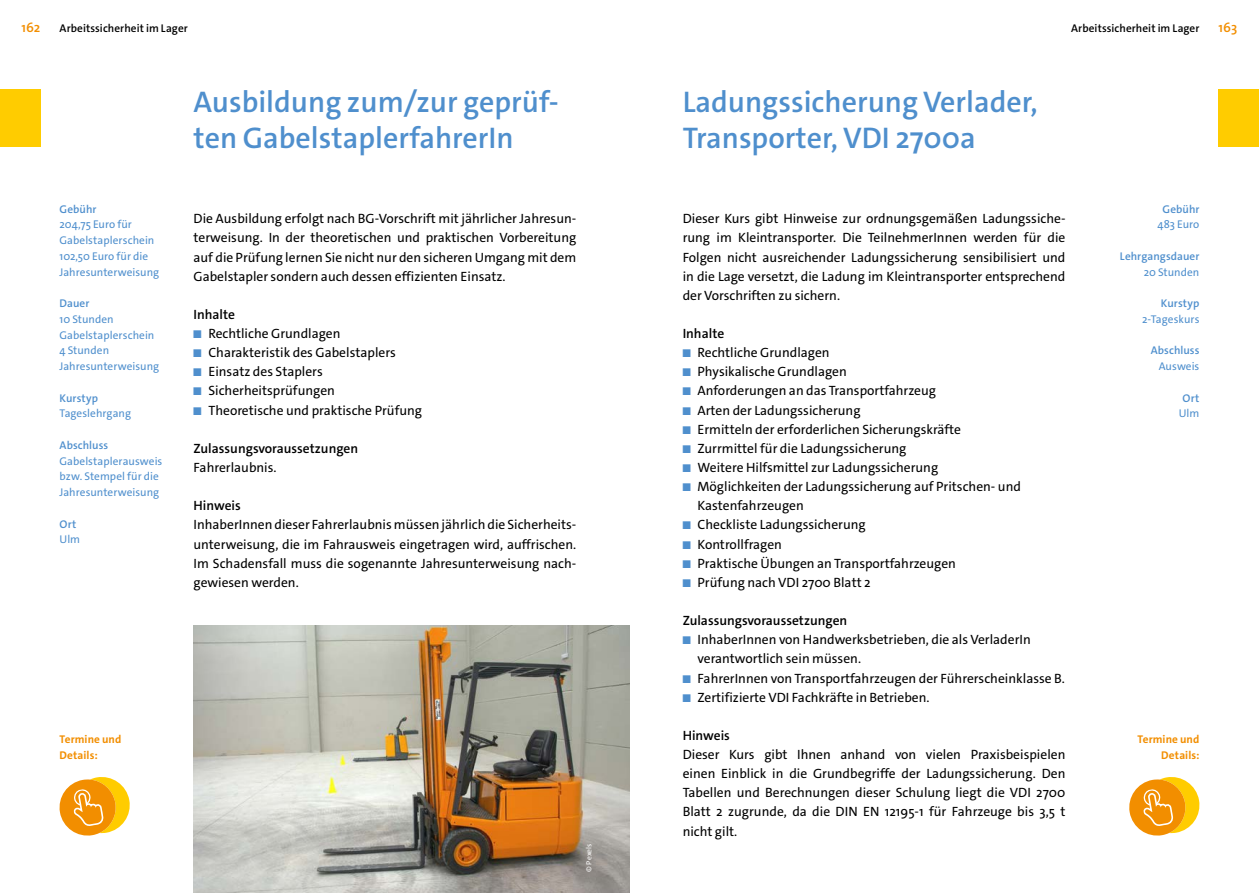
<style>
.page{position:relative;width:1259px;height:893px;background:#fff}
.page>*{position:absolute;margin:0;border:0;box-sizing:border-box;transform-origin:0 0}
.t1{font:600 30px/36px "The Sans C4 s";color:#4f8fcd}
.t2{font:13.5px/19.2px "The Sans C4 s";color:#000;text-align:justify}
.t3{font:600 13.5px "The Sans C4 s";color:#000}
.t4{font:600 13.5px "The Sans C4 s";color:#f28e00}
.t5{font:11.25px/15.8px "The Sans C4 s";letter-spacing:.005em;color:#4f8fcd}
.t6{font:600 11.25px "The Sans C4 s";letter-spacing:.01em;color:#4f8fcd}
.t7{font:600 11.25px "The Sans C4 s";letter-spacing:.01em;color:#000}
.t8{font:700 11.25px/15.8px "The Sans";letter-spacing:.01em;color:#f28e00}
.t9{font:7.5px "The Sans C4 s";letter-spacing:.015em;color:#fff}
.s1{font-size:11.4px;color:#4f8fcd}
</style>
<div class="page">
<div style="left:0;top:89px;width:40px;height:58px;background:#fc0"></div>
<div style="left:1218px;top:89px;width:41px;height:58px;background:#fc0"></div>
<img style="left:193px;top:625px;width:436px;height:268px">
<svg style="left:59px;top:777px;width:71px;height:59px"></svg>
<svg style="left:1129px;top:777px;width:71px;height:59px"></svg>
<p class="t4" style="left:21px;top:19px;width:20px">162</p>
<p class="t4" style="left:1218px;top:19px;width:20px">163</p>
<p class="t7" style="left:60px;top:21px;width:130px">Arbeitssicherheit im Lager</p>
<p class="t7" style="left:1071px;top:21px;width:130px">Arbeitssicherheit im Lager</p>
<h1 class="t1" style="left:193px;top:84px;width:367px">Ausbildung zum/zur geprüf&shy;ten GabelstaplerfahrerIn</h1>
<h1 class="t1" style="left:682px;top:84px;width:357px">Ladungssicherung Verlader,<br>Transporter, VDI 2700a</h1>
<p class="t6" style="left:60px;top:202px;width:38px">Gebühr</p>
<p class="t5" style="left:60px;top:217px;width:101px">204,75 Euro für<br>Gabelstaplerschein<br>102,50 Euro für die<br>Jahresunterweisung</p>
<p class="t6" style="left:60px;top:296px;width:31px">Dauer</p>
<p class="t5" style="left:60px;top:311px;width:101px">10 Stunden<br>Gabelstaplerschein<br>4 Stunden<br>Jahresunterweisung</p>
<p class="t6" style="left:60px;top:391px;width:40px">Kurstyp</p>
<p class="t5" style="left:60px;top:406px;width:73px">Tageslehrgang</p>
<p class="t6" style="left:60px;top:438px;width:50px">Abschluss</p>
<p class="t5" style="left:60px;top:453px;width:104px">Gabelstaplerausweis bzw. Stempel für die<br>Jahresunterweisung</p>
<p class="t6" style="left:60px;top:517px;width:18px">Ort</p>
<p class="t5" style="left:60px;top:532px;width:22px">Ulm</p>
<p class="t6" style="left:1162px;top:202px;width:38px">Gebühr</p>
<p class="t5" style="left:1157px;top:217px;width:44px">483 Euro</p>
<p class="t6" style="left:1120px;top:249px;width:81px">Lehrgangsdauer</p>
<p class="t5" style="left:1143px;top:264px;width:57px">20 Stunden</p>
<p class="t6" style="left:1161px;top:296px;width:40px">Kurstyp</p>
<p class="t5" style="left:1142px;top:311px;width:59px">2-Tageskurs</p>
<p class="t6" style="left:1150px;top:343px;width:50px">Abschluss</p>
<p class="t5" style="left:1158px;top:358px;width:42px">Ausweis</p>
<p class="t6" style="left:1182px;top:391px;width:18px">Ort</p>
<p class="t5" style="left:1178px;top:406px;width:22px">Ulm</p>
<p class="t2" style="left:193px;top:209px;width:384px">Die Ausbildung erfolgt nach BG-Vorschrift mit jährlicher Jahresun&shy;terweisung. In der theoretischen und praktischen Vorbereitung auf die Prüfung lernen Sie nicht nur den sicheren Umgang mit dem Gabelstapler sondern auch dessen effizienten Einsatz.</p>
<p class="t3" style="left:193px;top:306px;width:43px">Inhalte</p>
<p class="t2" style="left:193px;top:324px;width:148px"><span class="s1">■</span> Rechtliche Grundlagen</p>
<p class="t2" style="left:193px;top:343px;width:204px"><span class="s1">■</span> Charakteristik des Gabelstaplers</p>
<p class="t2" style="left:193px;top:362px;width:131px"><span class="s1">■</span> Einsatz des Staplers</p>
<p class="t2" style="left:193px;top:381px;width:143px"><span class="s1">■</span> Sicherheitsprüfungen</p>
<p class="t2" style="left:193px;top:401px;width:230px"><span class="s1">■</span> Theoretische und praktische Prüfung</p>
<p class="t3" style="left:193px;top:440px;width:166px">Zulassungsvoraussetzungen</p>
<p class="t2" style="left:193px;top:458px;width:84px">Fahrerlaubnis.</p>
<p class="t3" style="left:193px;top:497px;width:49px">Hinweis</p>
<p class="t2" style="left:193px;top:515px;width:384px">InhaberInnen dieser Fahrerlaubnis müssen jährlich die Sicherheits&shy;unterweisung, die im Fahrausweis eingetragen wird, auffrischen.<br>Im Schadensfall muss die sogenannte Jahresunterweisung nach&shy;gewiesen werden.</p>
<p class="t2" style="left:682px;top:209px;width:384px">Dieser Kurs gibt Hinweise zur ordnungsgemäßen Ladungssiche&shy;rung im Kleintransporter. Die TeilnehmerInnen werden für die Folgen nicht ausreichender Ladungssicherung sensibilisiert und in die Lage versetzt, die Ladung im Kleintransporter entsprechend der Vorschriften zu sichern.</p>
<p class="t3" style="left:682px;top:325px;width:43px">Inhalte</p>
<p class="t2" style="left:682px;top:343px;width:148px"><span class="s1">■</span> Rechtliche Grundlagen</p>
<p class="t2" style="left:682px;top:362px;width:166px"><span class="s1">■</span> Physikalische Grundlagen</p>
<p class="t2" style="left:682px;top:381px;width:255px"><span class="s1">■</span> Anforderungen an das Transportfahrzeug</p>
<p class="t2" style="left:682px;top:401px;width:179px"><span class="s1">■</span> Arten der Ladungssicherung</p>
<p class="t2" style="left:682px;top:420px;width:280px"><span class="s1">■</span> Ermitteln der erforderlichen Sicherungskräfte</p>
<p class="t2" style="left:682px;top:439px;width:225px"><span class="s1">■</span> Zurrmittel für die Ladungssicherung</p>
<p class="t2" style="left:682px;top:458px;width:257px"><span class="s1">■</span> Weitere Hilfsmittel zur Ladungssicherung</p>
<p class="t2" style="left:697px;top:477px;width:325px;text-indent:-15px"><span class="s1">■</span> Möglichkeiten der Ladungssicherung auf Pritschen- und<br>Kastenfahrzeugen</p>
<p class="t2" style="left:682px;top:515px;width:185px"><span class="s1">■</span> Checkliste Ladungssicherung</p>
<p class="t2" style="left:682px;top:534px;width:101px"><span class="s1">■</span> Kontrollfragen</p>
<p class="t2" style="left:682px;top:554px;width:275px"><span class="s1">■</span> Praktische Übungen an Transportfahrzeugen</p>
<p class="t2" style="left:682px;top:573px;width:189px"><span class="s1">■</span> Prüfung nach VDI 2700 Blatt 2</p>
<p class="t3" style="left:682px;top:612px;width:166px">Zulassungsvoraussetzungen</p>
<p class="t2" style="left:697px;top:630px;width:335px;text-indent:-15px"><span class="s1">■</span> InhaberInnen von Handwerksbetrieben, die als VerladerIn verantwortlich sein müssen.</p>
<p class="t2" style="left:682px;top:668px;width:383px"><span class="s1">■</span> FahrerInnen von Transportfahrzeugen der Führerscheinklasse B.</p>
<p class="t2" style="left:682px;top:688px;width:248px"><span class="s1">■</span> Zertifizierte VDI Fachkräfte in Betrieben.</p>
<p class="t3" style="left:682px;top:727px;width:49px">Hinweis</p>
<p class="t2" style="left:682px;top:745px;width:384px">Dieser Kurs gibt Ihnen anhand von vielen Praxisbeispielen einen Einblick in die Grundbegriffe der Ladungssicherung. Den Tabellen und Berechnungen dieser Schulung liegt die VDI 2700<br>Blatt 2 zugrunde, da die DIN EN 12195-1 für Fahrzeuge bis 3,5 t nicht gilt.</p>
<p class="t8" style="left:60px;top:732px;width:63px">Termine und<br>Details:</p>
<p class="t8" style="left:1137px;top:732px;width:63px;text-align:right">Termine und<br>Details:</p>
<p class="t9" style="left:584px;top:872px;width:30px;rotate:-90deg">© Pexels</p>
</div>
